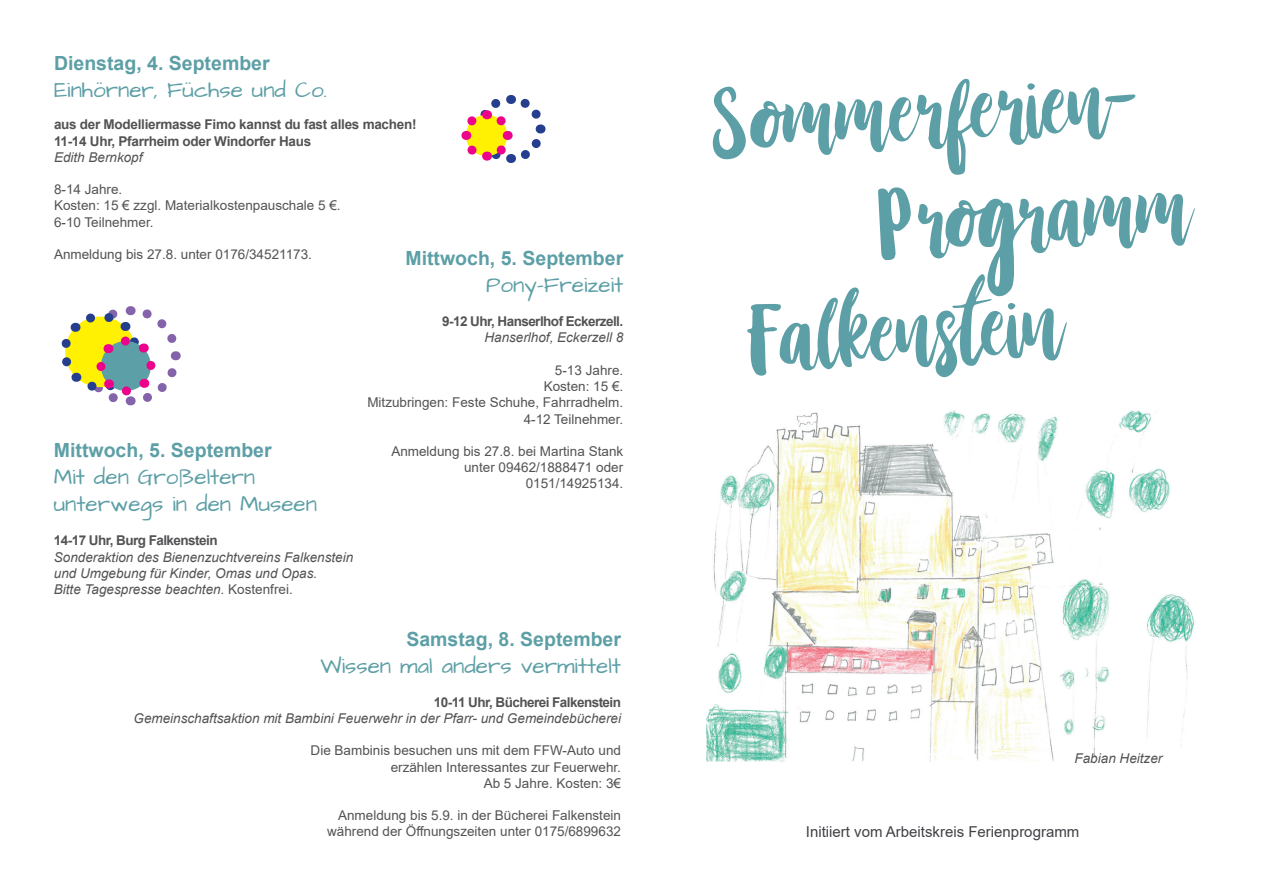
<style>
.page{position:relative;width:1263px;height:893px;background:#fff}
.page>*{position:absolute;margin:0;border:0;box-sizing:border-box;transform-origin:0 0}
.t1{font:113.7px "Stay Wildy";color:#5d9fa6}
.t2{font:22.5px/27px "Architects Daughter";color:#5d9fa6}
.t3{font:700 19.5px "Arial";color:#5d9fa6}
.t4{font:15px "Arial";color:#3f4145}
.t5{font:13.5px/16.2px "Arial";color:#535355;text-align:right}
.t6{font:italic 13.5px/16.2px "Arial";color:#535355}
.t7{font:700 13.5px/16.2px "Arial";letter-spacing:-.02em;color:#535355}
.t8{font:700 13.5px "Arial";letter-spacing:-.04em;color:#535355}
.s1{font-style:normal}
</style>
<div class="page">
<img style="left:706px;top:410px;width:488px;height:352px">
<svg style="left:461px;top:95px;width:85px;height:68px"></svg>
<svg style="left:61px;top:306px;width:120px;height:100px"></svg>
<h3 class="t3" style="left:54px;top:49px;width:217px">Dienstag, 4. September</h3>
<h2 class="t2" style="left:54px;top:77px;width:274px">Einhörner, Füchse und Co.</h2>
<p class="t7" style="left:54px;top:117px;width:364px">aus der Modelliermasse Fimo kannst du fast alles machen!<br>11-14 Uhr, Pfarrheim oder Windorfer Haus</p>
<p class="t6" style="left:54px;top:149px;width:90px">Edith Bernkopf</p>
<p class="t5" style="left:54px;top:181px;width:288px;text-align:left">8-14 Jahre.<br>Kosten: 15 € zzgl. Materialkostenpauschale 5 €.<br>6-10 Teilnehmer.</p>
<p class="t5" style="left:54px;top:246px;width:259px">Anmeldung bis 27.8. unter 0176/34521173.</p>
<h3 class="t3" style="left:405px;top:244px;width:219px">Mittwoch, 5. September</h3>
<h2 class="t2" style="left:486px;top:272px;width:138px">Pony-Freizeit</h2>
<p class="t8" style="left:442px;top:312px;width:183px">9-12 Uhr, Hanserlhof Eckerzell.</p>
<p class="t6" style="left:484px;top:330px;width:140px">Hanserlhof, Eckerzell 8</p>
<p class="t5" style="left:367px;top:362px;width:257px">5-13 Jahre.<br>Kosten: 15 €.<br>Mitzubringen: Feste Schuhe, Fahrradhelm.<br>4-12 Teilnehmer.</p>
<p class="t5" style="left:391px;top:443px;width:233px">Anmeldung bis 27.8. bei Martina Stank unter 09462/1888471 oder<br>0151/14925134.</p>
<h3 class="t3" style="left:54px;top:437px;width:219px">Mittwoch, 5. September</h3>
<h2 class="t2" style="left:54px;top:464px;width:265px">Mit den Großeltern unterwegs in den Museen</h2>
<p class="t8" style="left:54px;top:531px;width:165px">14-17 Uhr, Burg Falkenstein</p>
<p class="t6" style="left:54px;top:549px;width:301px">Sonderaktion des Bienenzuchtvereins Falkenstein und Umgebung für Kinder, Omas und Opas.<br>Bitte Tagespresse beachten. <span class="s1">Kostenfrei.</span></p>
<h3 class="t3" style="left:406px;top:625px;width:216px">Samstag, 8. September</h3>
<h2 class="t2" style="left:321px;top:653px;width:302px">Wissen mal anders vermittelt</h2>
<p class="t8" style="left:434px;top:693px;width:189px">10-11 Uhr, Bücherei Falkenstein</p>
<p class="t6" style="left:134px;top:710px;width:489px">Gemeinschaftsaktion mit Bambini Feuerwehr in der Pfarr- und Gemeindebücherei</p>
<p class="t5" style="left:311px;top:742px;width:312px">Die Bambinis besuchen uns mit dem FFW-Auto und erzählen Interessantes zur Feuerwehr.<br>Ab 5 Jahre. Kosten: 3€</p>
<p class="t5" style="left:327px;top:807px;width:295px">Anmeldung bis 5.9. in der Bücherei Falkenstein während der Öffnungszeiten unter 0175/6899632</p>
<h1 class="t1" style="left:708px;top:63px;width:432px;rotate:-3deg">Sommerferien-</h1>
<h1 class="t1" style="left:876px;top:163px;width:311px;rotate:-3deg">Programm</h1>
<h1 class="t1" style="left:745px;top:280px;width:314px;rotate:-3deg">Falkenstein</h1>
<p class="t6" style="left:1074px;top:750px;width:89px">Fabian Heitzer</p>
<p class="t4" style="left:806px;top:822px;width:275px">Initiiert vom Arbeitskreis Ferienprogramm</p>
</div>
